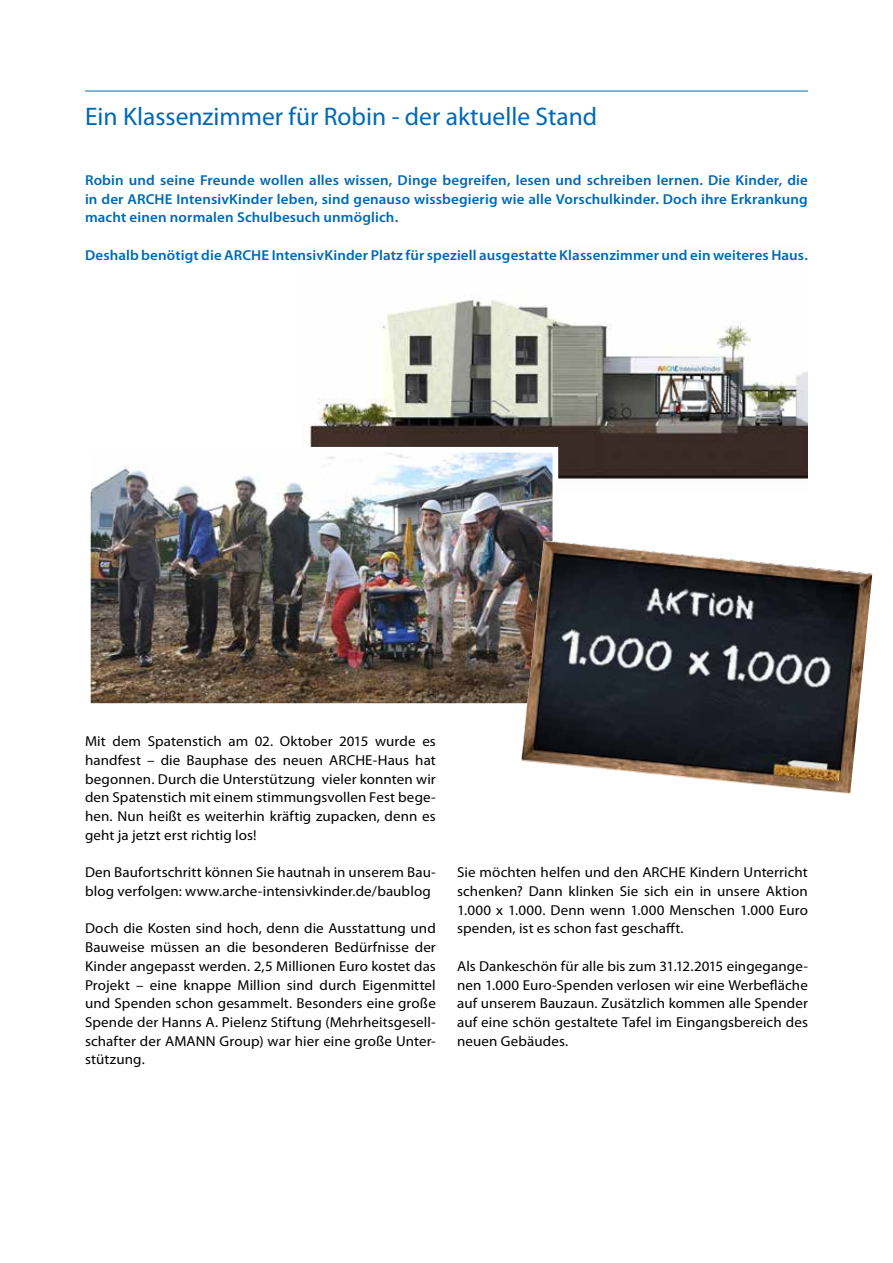
<style>
.page{position:relative;width:893px;height:1263px;background:#fff}
.page>*{position:absolute;margin:0;border:0;box-sizing:border-box;transform-origin:0 0}
.t1{font:25.5px "Myriad Pro";color:#0069b4}
.t2{font:14.4px/18.8px "Myriad Pro";letter-spacing:.01em;color:#000;text-align:justify;scale:1.04 1}
.t3{font:600 14.4px/18.8px "Myriad Pro";letter-spacing:.01em;color:#0069b4;text-align:justify;scale:1.04 1}
</style>
<div class="page">
<img style="left:310px;top:299px;width:498px;height:183px">
<img style="left:92px;top:454px;width:459px;height:248px">
<div style="left:85px;top:447px;width:473px;height:262px;border:6px solid #fff"></div>
<img style="left:521px;top:540px;width:351px;height:254px">
<hr style="left:85px;top:91px;width:723px;height:1px;background:#0069b4">
<h1 class="t1" style="left:85px;top:101px;width:514px">Ein Klassenzimmer für Robin - der aktuelle Stand</h1>
<p class="t3" style="left:85px;top:170px;width:696px">Robin und seine Freunde wollen alles wissen, Dinge begreifen, lesen und schreiben lernen. Die Kinder, die in der ARCHE IntensivKinder leben, sind genauso wissbegierig wie alle Vorschulkinder. Doch ihre Erkrankung macht einen normalen Schulbesuch unmöglich.</p>
<p class="t3" style="left:85px;top:245px;width:697px">Deshalb benötigt die ARCHE IntensivKinder Platz für speziell ausgestatte Klassenzimmer und ein weiteres Haus.</p>
<p class="t2" style="left:85px;top:732px;width:339px">Mit dem Spatenstich am 02. Oktober 2015 wurde es handfest – die Bauphase des neuen ARCHE-Haus hat begonnen. Durch die Unterstützung vieler konnten wir den Spatenstich mit einem stimmungsvollen Fest bege&shy;hen. Nun heißt es weiterhin kräftig zupacken, denn es geht ja jetzt erst richtig los!</p>
<p class="t2" style="left:85px;top:863px;width:339px">Den Baufortschritt können Sie hautnah in unserem Bau&shy;blog verfolgen: www.arche-intensivkinder.de/baublog</p>
<p class="t2" style="left:85px;top:919px;width:339px">Doch die Kosten sind hoch, denn die Ausstattung und Bauweise müssen an die besonderen Bedürfnisse der Kinder angepasst werden. 2,5 Millionen Euro kostet das Projekt – eine knappe Million sind durch Eigenmittel und Spenden schon gesammelt. Besonders eine große Spende der Hanns A. Pielenz Stiftung (Mehrheitsgesell&shy;schafter der AMANN Group) war hier eine große Unter&shy;stützung.</p>
<p class="t2" style="left:457px;top:863px;width:339px">Sie möchten helfen und den ARCHE Kindern Unterricht schenken? Dann klinken Sie sich ein in unsere Aktion 1.000 x 1.000. Denn wenn 1.000 Menschen 1.000 Euro spenden, ist es schon fast geschafft.</p>
<p class="t2" style="left:457px;top:956px;width:339px">Als Dankeschön für alle bis zum 31.12.2015 eingegange&shy;nen 1.000 Euro-Spenden verlosen wir eine Werbefläche auf unserem Bauzaun. Zusätzlich kommen alle Spender auf eine schön gestaltete Tafel im Eingangsbereich des neuen Gebäudes.</p>
</div>
